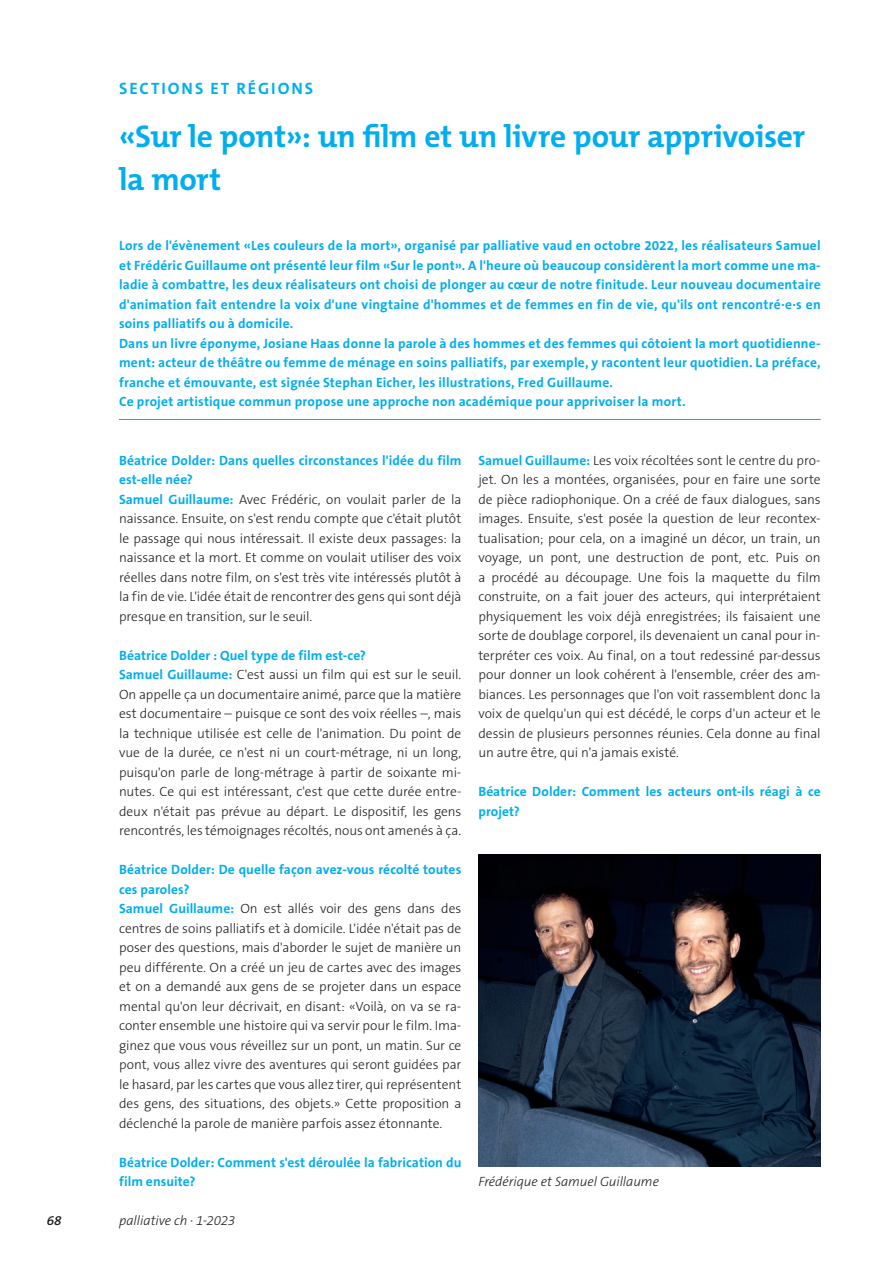
<style>
.page{position:relative;width:893px;height:1263px;background:#fff}
.page>*{position:absolute;margin:0;border:0;box-sizing:border-box;transform-origin:0 0}
.t1{font:700 31.5px/43.5px "The Mix C5";letter-spacing:-.01em;color:#00aeef}
.t2{font:700 16.5px "The Mix C5";letter-spacing:.12em;color:#00aeef}
.t3{font:300 13.5px/19.5px "The Sans B W3";letter-spacing:-.005em;color:#231f20;text-align:justify}
.t4{font:700 13.5px/19.5px "The Sans B W7";letter-spacing:.015em;color:#00aeef}
.t5{font:italic 300 13.5px "The Sans B W3";letter-spacing:-.005em;color:#231f20}
.t6{font:italic 600 13.5px "The Sans B W6";color:#231f20}
.s1{font-family:"The Sans B W7";font-weight:700;color:#00aeef}
</style>
<div class="page">
<hr style="left:119px;top:419px;width:702px;height:1px;background:#00aeef">
<img style="left:478px;top:855px;width:343px;height:312px">
<p class="t2" style="left:119px;top:78px;width:195px">SECTIONS ET RÉGIONS</p>
<h1 class="t1" style="left:119px;top:114px;width:688px">«Sur le pont»: un film et un livre pour apprivoiser la mort</h1>
<p class="t4" style="left:119px;top:236px;width:703px">Lors de l'évènement «Les couleurs de la mort», organisé par palliative vaud en octobre 2022, les réalisateurs Samuel et Frédéric Guillaume ont présenté leur film «Sur le pont». A l'heure où beaucoup considèrent la mort comme une ma&shy;ladie à combattre, les deux réalisateurs ont choisi de plonger au cœur de notre finitude. Leur nouveau documentaire d'animation fait entendre la voix d'une vingtaine d'hommes et de femmes en fin de vie, qu'ils ont rencontré·e·s en soins palliatifs ou à domicile.<br>Dans un livre éponyme, Josiane Haas donne la parole à des hommes et des femmes qui côtoient la mort quotidienne&shy;ment: acteur de théâtre ou femme de ménage en soins palliatifs, par exemple, y racontent leur quotidien. La préface, franche et émouvante, est signée Stephan Eicher, les illustrations, Fred Guillaume.<br>Ce projet artistique commun propose une approche non académique pour apprivoiser la mort.</p>
<p class="t4" style="left:119px;top:450px;width:344px">Béatrice Dolder: Dans quelles circonstances l'idée du film est-elle née?</p>
<p class="t3" style="left:119px;top:489px;width:344px"><span class="s1">Samuel Guillaume:</span> Avec Frédéric, on voulait parler de la naissance. Ensuite, on s'est rendu compte que c'était plutôt le passage qui nous intéressait. Il existe deux passages: la naissance et la mort. Et comme on voulait utiliser des voix réelles dans notre film, on s'est très vite intéressés plutôt à la fin de vie. L'idée était de rencontrer des gens qui sont déjà presque en transition, sur le seuil.</p>
<p class="t4" style="left:119px;top:645px;width:248px">Béatrice Dolder : Quel type de film est-ce?</p>
<p class="t3" style="left:119px;top:665px;width:344px"><span class="s1">Samuel Guillaume:</span> C'est aussi un film qui est sur le seuil.<br>On appelle ça un documentaire animé, parce que la matière est documentaire – puisque ce sont des voix réelles –, mais la technique utilisée est celle de l'animation. Du point de vue de la durée, ce n'est ni un court-métrage, ni un long, puisqu'on parle de long-métrage à partir de soixante mi&shy;nutes. Ce qui est intéressant, c'est que cette durée entre&shy;deux n'était pas prévue au départ. Le dispositif, les gens rencontrés, les témoignages récoltés, nous ont amenés à ça.</p>
<p class="t4" style="left:119px;top:860px;width:344px">Béatrice Dolder: De quelle façon avez-vous récolté toutes ces paroles?</p>
<p class="t3" style="left:119px;top:899px;width:344px"><span class="s1">Samuel Guillaume:</span> On est allés voir des gens dans des centres de soins palliatifs et à domicile. L'idée n'était pas de poser des questions, mais d'aborder le sujet de manière un peu différente. On a créé un jeu de cartes avec des images et on a demandé aux gens de se projeter dans un espace mental qu'on leur décrivait, en disant: «Voilà, on va se ra&shy;conter ensemble une histoire qui va servir pour le film. Ima&shy;ginez que vous vous réveillez sur un pont, un matin. Sur ce pont, vous allez vivre des aventures qui seront guidées par le hasard, par les cartes que vous allez tirer, qui représentent des gens, des situations, des objets.» Cette proposition a déclenché la parole de manière parfois assez étonnante.</p>
<p class="t4" style="left:119px;top:1152px;width:344px">Béatrice Dolder: Comment s'est déroulée la fabrication du film ensuite?</p>
<p class="t6" style="left:47px;top:1212px;width:16px">68</p>
<p class="t5" style="left:119px;top:1213px;width:118px">palliative ch · 1-2023</p>
<p class="t3" style="left:478px;top:450px;width:344px"><span class="s1">Samuel Guillaume:</span> Les voix récoltées sont le centre du pro&shy;jet. On les a montées, organisées, pour en faire une sorte de pièce radiophonique. On a créé de faux dialogues, sans images. Ensuite, s'est posée la question de leur recontex&shy;tualisation; pour cela, on a imaginé un décor, un train, un voyage, un pont, une destruction de pont, etc. Puis on a procédé au découpage. Une fois la maquette du film construite, on a fait jouer des acteurs, qui interprétaient physiquement les voix déjà enregistrées; ils faisaient une sorte de doublage corporel, ils devenaient un canal pour in&shy;terpréter ces voix. Au final, on a tout redessiné par-dessus pour donner un look cohérent à l'ensemble, créer des am&shy;biances. Les personnages que l'on voit rassemblent donc la voix de quelqu'un qui est décédé, le corps d'un acteur et le dessin de plusieurs personnes réunies. Cela donne au final un autre être, qui n'a jamais existé.</p>
<p class="t4" style="left:478px;top:782px;width:344px">Béatrice Dolder: Comment les acteurs ont-ils réagi à ce projet?</p>
<p class="t5" style="left:478px;top:1174px;width:182px">Frédérique et Samuel Guillaume</p>
</div>
